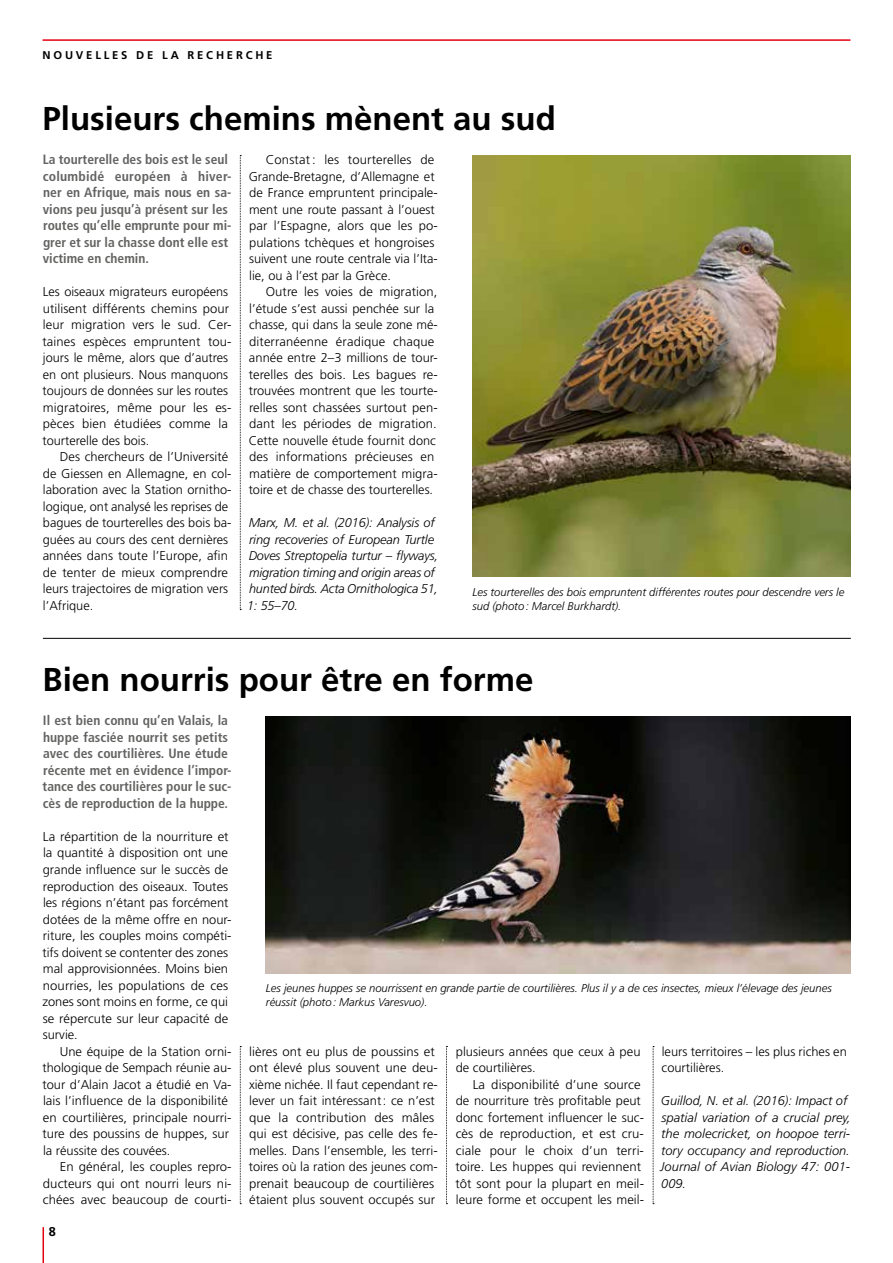
<style>
.page{position:relative;width:893px;height:1263px;background:#fff}
.page>*{position:absolute;margin:0;border:0;box-sizing:border-box;transform-origin:0 0}
.t1{font:700 33px "Frutiger";color:#000}
.t2{font:700 condensed 13.5px/16.5px "Frutiger";color:#636362}
.t3{font:300 12.75px/16.5px "Frutiger";color:#000}
.t4{font:italic 300 12.75px/16.5px "Frutiger";letter-spacing:-.005em;color:#000}
.t5{font:700 12.75px "Frutiger";color:#000}
.t6{font:italic 300 11.25px/14.2px "Frutiger";color:#000}
.t7{font:700 11.25px "Frutiger";letter-spacing:.25em;color:#000}
</style>
<div class="page">
<hr style="left:43px;top:1227px;width:1px;height:36px;background:#e3000f">
<hr style="left:43px;top:39px;width:807px;height:2px;background:#e3000f">
<img style="left:472px;top:155px;width:378px;height:422px">
<img style="left:266px;top:716px;width:584px;height:257px">
<svg style="left:240px;top:155px;width:1px;height:455px"></svg>
<svg style="left:446px;top:1046px;width:1px;height:158px"></svg>
<svg style="left:653px;top:1046px;width:1px;height:158px"></svg>
<svg style="left:240px;top:1046px;width:1px;height:158px"></svg>
<hr style="left:43px;top:638px;width:808px;height:1px;background:#000">
<p class="t7" style="left:43px;top:49px;width:232px">NOUVELLES DE LA RECHERCHE</p>
<h1 class="t1" style="left:43px;top:99px;width:515px">Plusieurs chemins mènent au sud</h1>
<p class="t2" style="left:43px;top:151px;width:190px">La tourterelle des bois est le seul columbidé européen à hiver&shy;ner en Afrique, mais nous en sa&shy;vions peu jusqu’à présent sur les routes qu’elle emprunte pour mi&shy;grer et sur la chasse dont elle est victime en chemin.</p>
<p class="t3" style="left:43px;top:284px;width:191px">Les oiseaux migrateurs européens utilisent différents chemins pour leur migration vers le sud. Cer&shy;taines espèces empruntent tou&shy;jours le même, alors que d’autres en ont plusieurs. Nous manquons toujours de données sur les routes migratoires, même pour les es&shy;pèces bien étudiées comme la tourterelle des bois.</p>
<p class="t3" style="left:43px;top:449px;width:190px;text-indent:17px">Des chercheurs de l’Université de Giessen en Allemagne, en col&shy;laboration avec la Station ornitho&shy;logique, ont analysé les reprises de bagues de tourterelles des bois ba&shy;guées au cours des cent dernières années dans toute l’Europe, afin de tenter de mieux comprendre leurs trajectoires de migration vers l’Afrique.</p>
<p class="t3" style="left:249px;top:152px;width:191px;text-indent:17px">Constat: les tourterelles de<br>Grande-Bretagne, d’Allemagne et de France empruntent principale&shy;ment une route passant à l’ouest par l’Espagne, alors que les po&shy;pulations tchèques et hongroises suivent une route centrale via l’Ita&shy;lie, ou à l’est par la Grèce.</p>
<p class="t3" style="left:249px;top:284px;width:191px;text-indent:17px">Outre les voies de migration, l’étude s’est aussi penchée sur la chasse, qui dans la seule zone mé&shy;diterranéenne éradique chaque année entre 2–3 millions de tour&shy;terelles des bois. Les bagues re&shy;trouvées montrent que les tourte&shy;relles sont chassées surtout pen&shy;dant les périodes de migration.<br>Cette nouvelle étude fournit donc des informations précieuses en matière de comportement migra&shy;toire et de chasse des tourterelles.</p>
<p class="t4" style="left:247px;top:515px;width:193px">Marx, M. et al. (2016): Analysis of ring recoveries of European Turtle<br>Doves Streptopelia turtur – flyways, migration timing and origin areas of hunted birds. Acta Ornithologica 51,<br>1: 55–70.</p>
<p class="t6" style="left:472px;top:585px;width:373px">Les tourterelles des bois empruntent différentes routes pour descendre vers le sud (photo: Marcel Burkhardt).</p>
<h1 class="t1" style="left:43px;top:660px;width:492px">Bien nourris pour être en forme</h1>
<p class="t2" style="left:43px;top:712px;width:190px">Il est bien connu qu’en Valais, la huppe fasciée nourrit ses petits avec des courtilières. Une étude récente met en évidence l’impor&shy;tance des courtilières pour le suc&shy;cès de reproduction de la huppe.</p>
<p class="t3" style="left:42px;top:828px;width:191px">La répartition de la nourriture et la quantité à disposition ont une grande influence sur le succès de reproduction des oiseaux. Toutes les régions n’étant pas forcément dotées de la même offre en nour&shy;riture, les couples moins compéti&shy;tifs doivent se contenter des zones mal approvisionnées. Moins bien nourries, les populations de ces zones sont moins en forme, ce qui se répercute sur leur capacité de survie.</p>
<p class="t3" style="left:43px;top:1043px;width:191px;text-indent:17px">Une équipe de la Station orni&shy;thologique de Sempach réunie au&shy;tour d’Alain Jacot a étudié en Va&shy;lais l’influence de la disponibilité en courtilières, principale nourri&shy;ture des poussins de huppes, sur la réussite des couvées.</p>
<p class="t3" style="left:43px;top:1158px;width:190px;text-align:justify;text-indent:17px">En général, les couples repro&shy;ducteurs qui ont nourri leurs ni&shy;chées avec beaucoup de courti-</p>
<p class="t5" style="left:49px;top:1224px;width:9px">8</p>
<p class="t6" style="left:266px;top:981px;width:567px">Les jeunes huppes se nourrissent en grande partie de courtilières. Plus il y a de ces insectes, mieux l’élevage des jeunes réussit (photo: Markus Varesvuo).</p>
<p class="t3" style="left:249px;top:1043px;width:191px">lières ont eu plus de poussins et ont élevé plus souvent une deu&shy;xième nichée. Il faut cependant re&shy;lever un fait intéressant: ce n’est que la contribution des mâles qui est décisive, pas celle des fe&shy;melles. Dans l’ensemble, les terri&shy;toires où la ration des jeunes com&shy;prenait beaucoup de courtilières étaient plus souvent occupés sur</p>
<p class="t3" style="left:456px;top:1043px;width:186px">plusieurs années que ceux à peu de courtilières.</p>
<p class="t3" style="left:455px;top:1076px;width:190px;text-indent:17px">La disponibilité d’une source de nourriture très profitable peut donc fortement influencer le suc&shy;cès de reproduction, et est cru&shy;ciale pour le choix d’un terri&shy;toire. Les huppes qui reviennent tôt sont pour la plupart en meil&shy;leure forme et occupent les meil-</p>
<p class="t3" style="left:662px;top:1043px;width:187px">leurs territoires – les plus riches en courtilières.</p>
<p class="t4" style="left:660px;top:1092px;width:192px">Guillod, N. et al. (2016): Impact of spatial variation of a crucial prey, the molecricket, on hoopoe terri&shy;tory occupancy and reproduction.<br>Journal of Avian Biology 47: 001-<br>009.</p>
</div>
